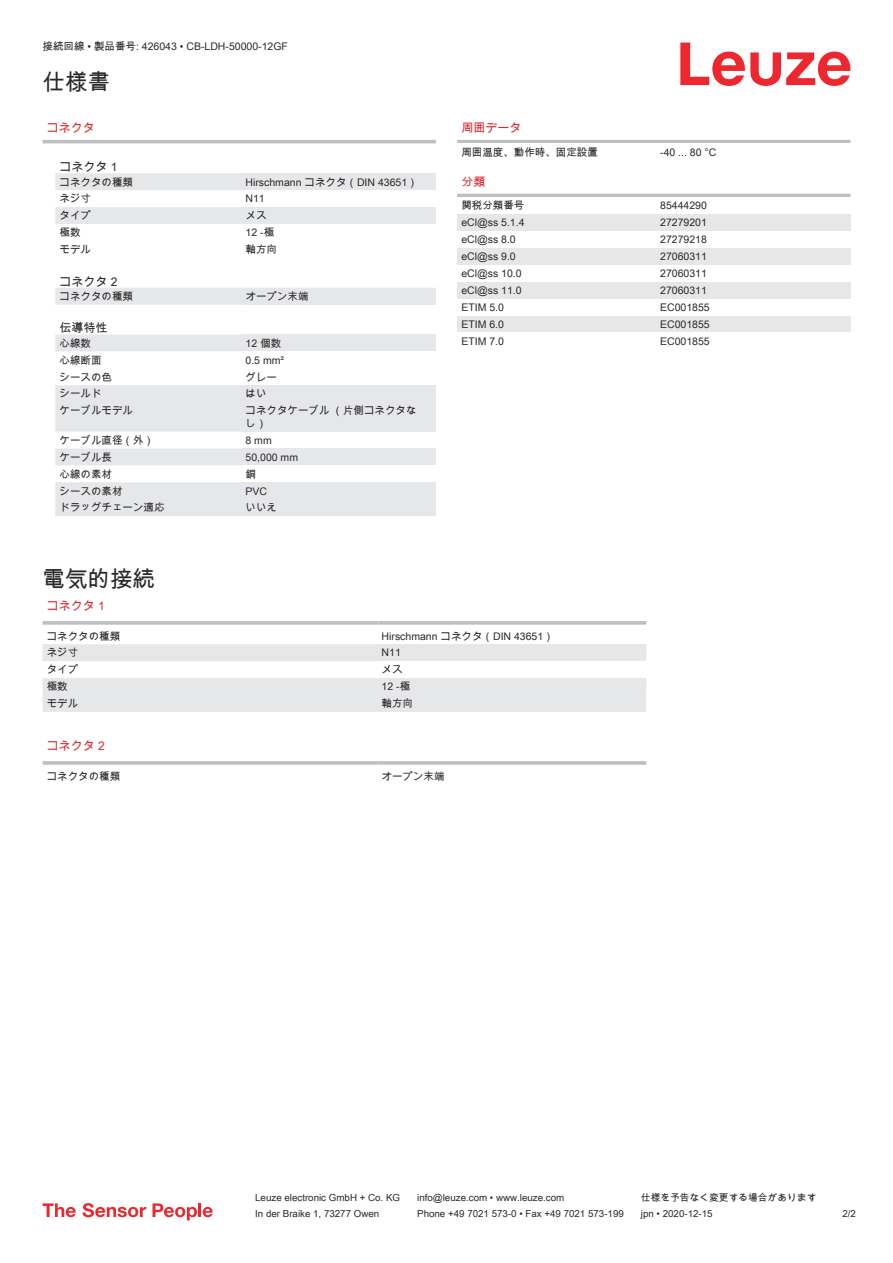
<style>
.page{position:relative;width:893px;height:1263px;background:#fff}
.page>*{position:absolute;margin:0;border:0;box-sizing:border-box;transform-origin:0 0}
.t1{font:22.5px "Arial Unicode MS";color:#2b292a}
.t2{font:12px "Arial Unicode MS";color:#db2a30}
.t3{font:12px "Arial Unicode MS";color:#2b292a}
.t4{font:10.5px/12.6px "Arial Unicode MS";color:#2b292a}
.t5{font:9.75px "Arial Unicode MS";color:#2b292a}
</style>
<div class="page">
<svg style="left:680px;top:43px;width:170px;height:43px"></svg>
<svg style="left:55px;top:173px;width:187px;height:343px"></svg>
<hr style="left:43px;top:140px;width:393px;height:3px;background:#bdbfc1">
<div style="left:242px;top:173px;width:194px;height:17px;background:#e6e7e9"></div>
<div style="left:242px;top:207px;width:194px;height:17px;background:#e6e7e9"></div>
<div style="left:242px;top:288px;width:194px;height:17px;background:#e6e7e9"></div>
<div style="left:242px;top:334px;width:194px;height:17px;background:#e6e7e9"></div>
<div style="left:242px;top:385px;width:194px;height:17px;background:#e6e7e9"></div>
<div style="left:242px;top:402px;width:194px;height:30px;background:#e6e7e9"></div>
<div style="left:242px;top:448px;width:194px;height:17px;background:#e6e7e9"></div>
<div style="left:242px;top:482px;width:194px;height:17px;background:#e6e7e9"></div>
<div style="left:242px;top:499px;width:194px;height:17px;background:#e6e7e9"></div>
<svg style="left:43px;top:644px;width:335px;height:68px"></svg>
<svg style="left:43px;top:621px;width:335px;height:4px"></svg>
<svg style="left:378px;top:621px;width:268px;height:4px"></svg>
<div style="left:378px;top:644px;width:268px;height:17px;background:#e6e7e9"></div>
<div style="left:378px;top:678px;width:268px;height:17px;background:#e6e7e9"></div>
<div style="left:378px;top:695px;width:268px;height:17px;background:#e6e7e9"></div>
<svg style="left:43px;top:761px;width:335px;height:4px"></svg>
<hr style="left:378px;top:761px;width:268px;height:4px;background:#c7c8ca">
<hr style="left:457px;top:140px;width:393px;height:3px;background:#bdbfc1">
<hr style="left:457px;top:194px;width:393px;height:3px;background:#bdbfc1">
<div style="left:457px;top:214px;width:200px;height:17px;background:#e6e7e9"></div>
<div style="left:657px;top:214px;width:193px;height:17px;background:#e6e7e9"></div>
<div style="left:457px;top:248px;width:200px;height:17px;background:#e6e7e9"></div>
<div style="left:657px;top:248px;width:193px;height:17px;background:#e6e7e9"></div>
<div style="left:457px;top:282px;width:200px;height:17px;background:#e6e7e9"></div>
<div style="left:657px;top:282px;width:193px;height:17px;background:#e6e7e9"></div>
<div style="left:457px;top:316px;width:200px;height:16px;background:#e6e7e9"></div>
<div style="left:657px;top:316px;width:193px;height:16px;background:#e6e7e9"></div>
<svg style="left:43px;top:1203px;width:33px;height:14px"></svg>
<svg style="left:83px;top:1203px;width:63px;height:14px"></svg>
<svg style="left:153px;top:1203px;width:44px;height:17px"></svg>
<hr style="left:198px;top:1203px;width:3px;height:14px;background:#ed272d">
<svg style="left:203px;top:1207px;width:10px;height:10px"></svg>
<p class="t4" style="left:43px;top:40px;width:247px">接続回線 • 製品番号: 426043 • CB-LDH-50000-12GF</p>
<h1 class="t1" style="left:43px;top:66px;width:69px">仕様書</h1>
<p class="t2" style="left:47px;top:119px;width:49px">コネクタ</p>
<p class="t3" style="left:60px;top:158px;width:60px">コネクタ 1</p>
<p class="t4" style="left:60px;top:175px;width:75px">コネクタの種類</p>
<p class="t4" style="left:246px;top:175px;width:174px">Hirschmann コネクタ（DIN 43651）</p>
<p class="t4" style="left:60px;top:192px;width:33px">ネジ寸</p>
<p class="t4" style="left:246px;top:192px;width:21px">N11</p>
<p class="t4" style="left:60px;top:209px;width:33px">タイプ</p>
<p class="t4" style="left:246px;top:209px;width:22px">メス</p>
<p class="t4" style="left:60px;top:226px;width:22px">極数</p>
<p class="t4" style="left:246px;top:226px;width:30px">12 -極</p>
<p class="t4" style="left:60px;top:243px;width:33px">モデル</p>
<p class="t4" style="left:246px;top:243px;width:33px">軸方向</p>
<p class="t3" style="left:60px;top:273px;width:60px">コネクタ 2</p>
<p class="t4" style="left:60px;top:290px;width:75px">コネクタの種類</p>
<p class="t4" style="left:246px;top:290px;width:64px">オープン末端</p>
<p class="t3" style="left:60px;top:319px;width:49px">伝導特性</p>
<p class="t4" style="left:60px;top:336px;width:33px">心線数</p>
<p class="t4" style="left:246px;top:336px;width:37px">12 個数</p>
<p class="t4" style="left:60px;top:353px;width:43px">心線断面</p>
<p class="t4" style="left:246px;top:353px;width:40px">0.5 mm²</p>
<p class="t4" style="left:60px;top:370px;width:54px">シースの色</p>
<p class="t4" style="left:246px;top:370px;width:33px">グレー</p>
<p class="t4" style="left:60px;top:387px;width:43px">シールド</p>
<p class="t4" style="left:246px;top:387px;width:22px">はい</p>
<p class="t4" style="left:60px;top:404px;width:75px">ケーブルモデル</p>
<p class="t4" style="left:246px;top:404px;width:172px">コネクタケーブル （片側コネクタなし）</p>
<p class="t4" style="left:60px;top:434px;width:96px">ケーブル直径（外）</p>
<p class="t4" style="left:246px;top:434px;width:28px">8 mm</p>
<p class="t4" style="left:60px;top:450px;width:54px">ケーブル長</p>
<p class="t4" style="left:246px;top:450px;width:54px">50,000 mm</p>
<p class="t4" style="left:60px;top:467px;width:54px">心線の素材</p>
<p class="t4" style="left:246px;top:467px;width:12px">銅</p>
<p class="t4" style="left:60px;top:484px;width:64px">シースの素材</p>
<p class="t4" style="left:246px;top:485px;width:23px">PVC</p>
<p class="t4" style="left:60px;top:501px;width:106px">ドラッグチェーン適応</p>
<p class="t4" style="left:246px;top:501px;width:33px">いいえ</p>
<p class="t2" style="left:461px;top:119px;width:61px">周囲データ</p>
<p class="t4" style="left:461px;top:145px;width:138px">周囲温度、動作時、固定設置</p>
<p class="t4" style="left:660px;top:145px;width:58px">-40 ... 80 °C</p>
<p class="t2" style="left:461px;top:173px;width:25px">分類</p>
<p class="t4" style="left:461px;top:199px;width:64px">関税分類番号</p>
<p class="t4" style="left:660px;top:199px;width:48px">85444290</p>
<p class="t4" style="left:461px;top:216px;width:65px">eCl@ss 5.1.4</p>
<p class="t4" style="left:660px;top:216px;width:48px">27279201</p>
<p class="t4" style="left:461px;top:233px;width:56px">eCl@ss 8.0</p>
<p class="t4" style="left:660px;top:233px;width:48px">27279218</p>
<p class="t4" style="left:461px;top:250px;width:56px">eCl@ss 9.0</p>
<p class="t4" style="left:660px;top:250px;width:48px">27060311</p>
<p class="t4" style="left:461px;top:267px;width:62px">eCl@ss 10.0</p>
<p class="t4" style="left:660px;top:267px;width:48px">27060311</p>
<p class="t4" style="left:461px;top:284px;width:62px">eCl@ss 11.0</p>
<p class="t4" style="left:660px;top:284px;width:48px">27060311</p>
<p class="t4" style="left:461px;top:301px;width:44px">ETIM 5.0</p>
<p class="t4" style="left:660px;top:301px;width:51px">EC001855</p>
<p class="t4" style="left:461px;top:317px;width:44px">ETIM 6.0</p>
<p class="t4" style="left:660px;top:317px;width:51px">EC001855</p>
<p class="t4" style="left:461px;top:334px;width:44px">ETIM 7.0</p>
<p class="t4" style="left:660px;top:334px;width:51px">EC001855</p>
<h1 class="t1" style="left:43px;top:563px;width:114px">電気的接続</h1>
<p class="t2" style="left:47px;top:597px;width:60px">コネクタ 1</p>
<p class="t4" style="left:47px;top:629px;width:75px">コネクタの種類</p>
<p class="t4" style="left:382px;top:629px;width:174px">Hirschmann コネクタ（DIN 43651）</p>
<p class="t4" style="left:47px;top:646px;width:33px">ネジ寸</p>
<p class="t4" style="left:382px;top:646px;width:21px">N11</p>
<p class="t4" style="left:47px;top:663px;width:33px">タイプ</p>
<p class="t4" style="left:382px;top:663px;width:22px">メス</p>
<p class="t4" style="left:47px;top:680px;width:22px">極数</p>
<p class="t4" style="left:382px;top:680px;width:30px">12 -極</p>
<p class="t4" style="left:47px;top:697px;width:33px">モデル</p>
<p class="t4" style="left:382px;top:697px;width:33px">軸方向</p>
<p class="t2" style="left:47px;top:737px;width:60px">コネクタ 2</p>
<p class="t4" style="left:47px;top:769px;width:75px">コネクタの種類</p>
<p class="t4" style="left:382px;top:769px;width:64px">オープン末端</p>
<p class="t5" style="left:255px;top:1191px;width:146px">Leuze electronic GmbH + Co. KG</p>
<p class="t5" style="left:417px;top:1191px;width:149px">info@leuze.com • www.leuze.com</p>
<p class="t5" style="left:641px;top:1191px;width:177px">仕様を予告なく変更する場合があります</p>
<p class="t5" style="left:255px;top:1206px;width:126px">In der Braike 1, 73277 Owen</p>
<p class="t5" style="left:417px;top:1206px;width:208px">Phone +49 7021 573-0 • Fax +49 7021 573-199</p>
<p class="t5" style="left:641px;top:1206px;width:73px">jpn • 2020-12-15</p>
<p class="t5" style="left:842px;top:1206px;width:15px">2 /2</p>
</div>
